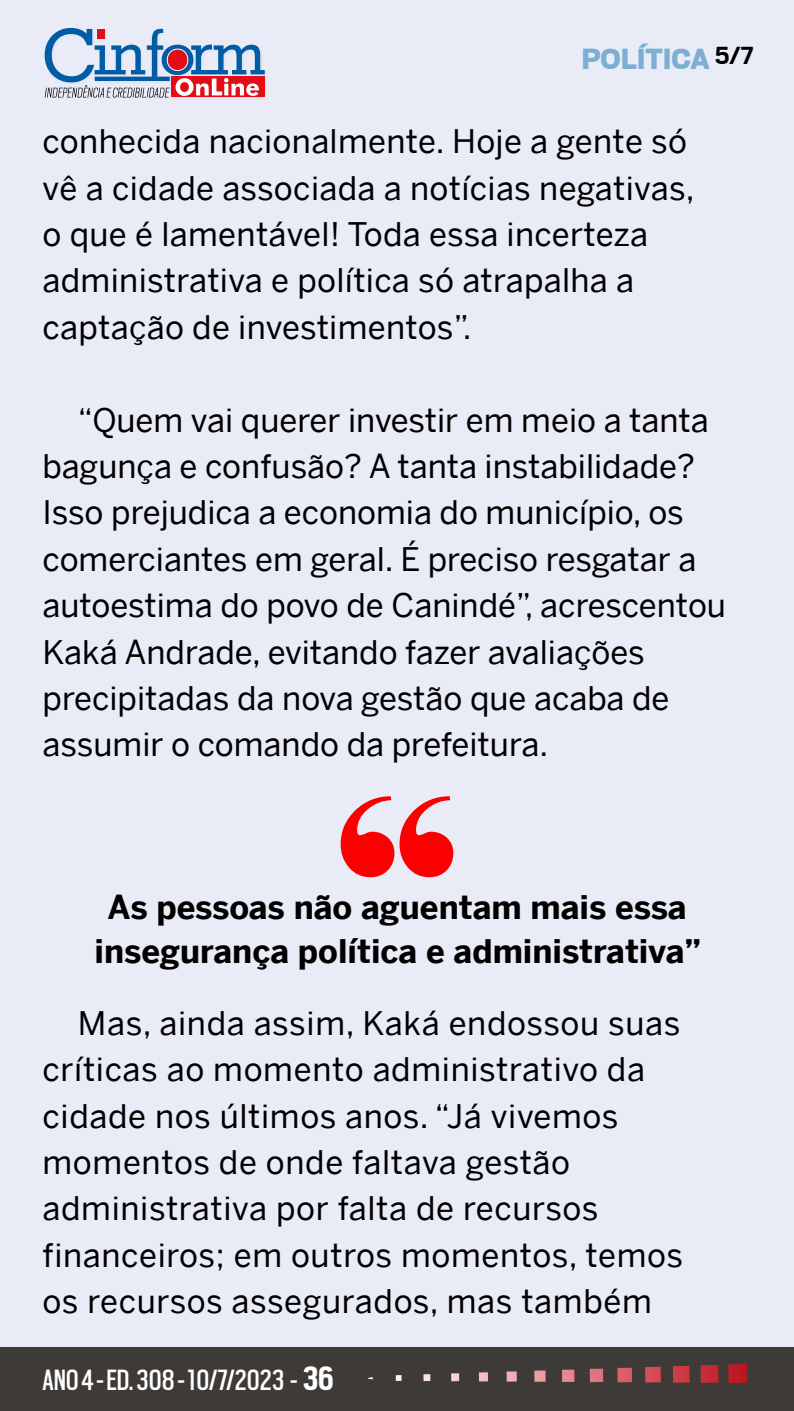
<style>
.page{position:relative;width:794px;height:1411px;background:#fff}
.page>*{position:absolute;margin:0;border:0;box-sizing:border-box;transform-origin:0 0}
.t1{font:32.5px/46.4px "Benton Sans";letter-spacing:.005em;color:#000}
.t2{font:700 32.5px/44px "Benton Sans";color:#000;text-align:center}
.t3{font:32.5px "Scout Cond";color:#fff}
.t4{font:900 32.5px "Scout";color:#7cafd1}
.t5{font:700 27.5px "Scout";color:#000}
.s1{font-weight:700;font-size:37.5px}
</style>
<div class="page">
<div style="left:0;top:0;width:794px;height:1410px;background:#e9ebf7"></div>
<div style="left:0;top:1347px;width:794px;height:63px;background:#3e3a37"></div>
<img style="left:728px;top:1364px;width:19px;height:18px">
<img style="left:700px;top:1365px;width:18px;height:17px">
<img style="left:673px;top:1365px;width:16px;height:17px">
<img style="left:645px;top:1366px;width:16px;height:16px">
<img style="left:617px;top:1367px;width:15px;height:15px">
<svg style="left:590px;top:1368px;width:13px;height:13px"></svg>
<svg style="left:562px;top:1369px;width:12px;height:12px"></svg>
<svg style="left:534px;top:1370px;width:11px;height:11px"></svg>
<svg style="left:506px;top:1371px;width:11px;height:10px"></svg>
<svg style="left:479px;top:1372px;width:9px;height:9px"></svg>
<svg style="left:451px;top:1373px;width:8px;height:8px"></svg>
<svg style="left:423px;top:1374px;width:7px;height:6px"></svg>
<svg style="left:396px;top:1375px;width:5px;height:5px"></svg>
<svg style="left:45px;top:28px;width:220px;height:70px"></svg>
<svg style="left:341px;top:796px;width:112px;height:81px"></svg>
<p class="t4" style="left:581px;top:43px;width:130px">POLÍTICA</p>
<p class="t5" style="left:714px;top:43px;width:41px">5/7</p>
<p class="t1" style="left:43px;top:118px;width:653px">conhecida nacionalmente. Hoje a gente só vê a cidade associada a notícias negativas, o que é lamentável! Toda essa incerteza administrativa e política só atrapalha a captação de investimentos”.</p>
<p class="t1" style="left:43px;top:396px;width:685px;text-indent:35px">“Quem vai querer investir em meio a tanta bagunça e confusão? A tanta instabilidade?<br>Isso prejudica a economia do município, os comerciantes em geral. É preciso resgatar a autoestima do povo de Canindé”, acrescentou Kaká Andrade, evitando fazer avaliações precipitadas da nova gestão que acaba de assumir o comando da prefeitura.</p>
<p class="t2" style="left:95px;top:884px;width:608px">As pessoas não aguentam mais essa insegurança política e administrativa”</p>
<p class="t1" style="left:43px;top:999px;width:642px;text-indent:35px">Mas, ainda assim, Kaká endossou suas críticas ao momento administrativo da cidade nos últimos anos. “Já vivemos momentos de onde faltava gestão administrativa por falta de recursos financeiros; em outros momentos, temos os recursos assegurados, mas também</p>
<p class="t3" style="left:43px;top:1358px;width:293px">ANO 4 - ED. 308 - 10/7/2023 - <span class="s1">36</span></p>
</div>
